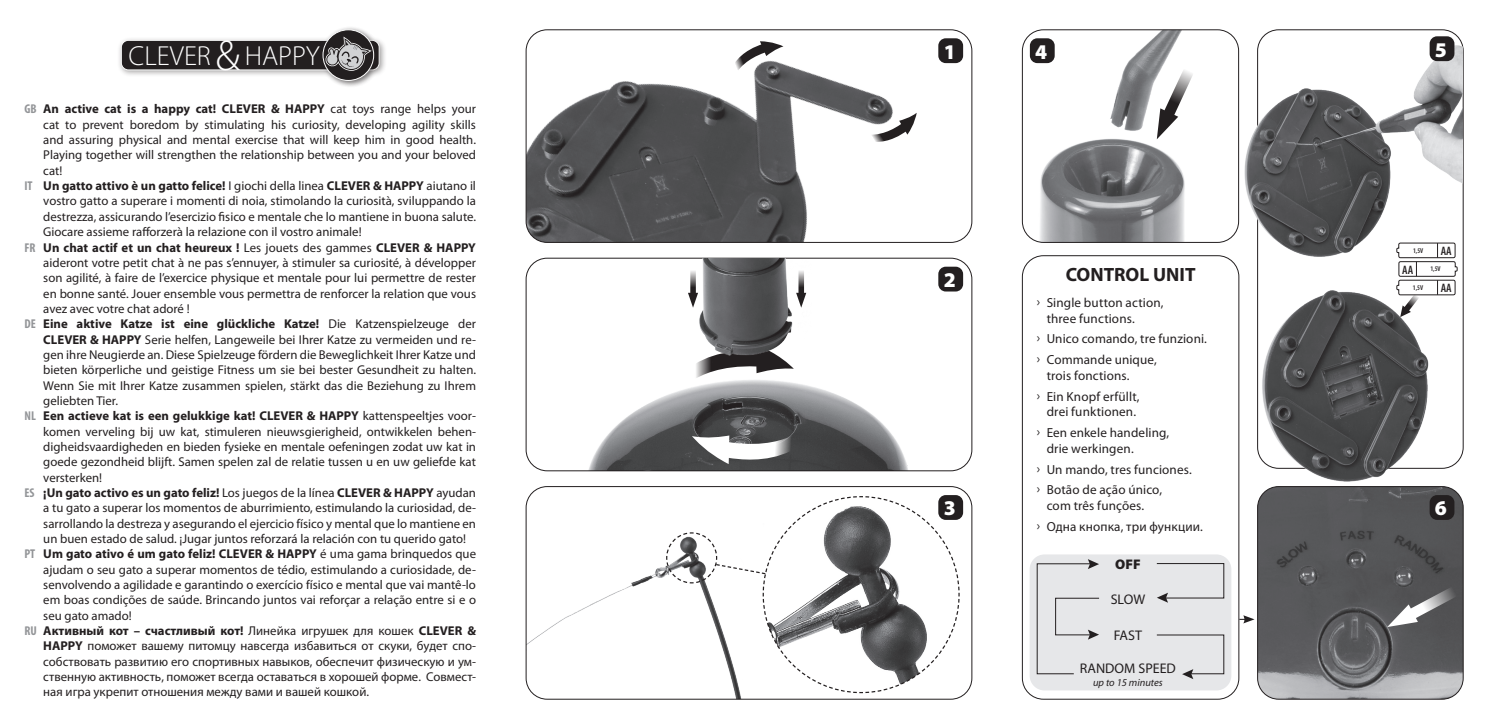
<style>
.page{position:relative;width:1489px;height:728px;background:#fff}
.page>*{position:absolute;margin:0;border:0;box-sizing:border-box;transform-origin:0 0}
.t1{font:300 27.65px "Myriad Pro";color:#fff}
.t2{font:900 21px "Myriad Pro";color:#fff}
.t3{font:700 19.25px "Myriad Pro";color:#231f20}
.t4{font:14px "Myriad Pro";color:#231f20}
.t5{font:900 14px "Myriad Pro";color:#231f20}
.t6{font:13.12px/20.7px "Myriad Pro";letter-spacing:.01em;color:#231f20}
.t7{font:12.78px "Myriad Pro";color:#231f20}
.t8{font:700 12.78px "Myriad Pro";color:#231f20}
.t9{font:600 condensed 12.25px "Myriad Pro";color:#231f20}
.t10{font:italic 10.5px "Myriad Pro";color:#231f20}
.t11{font:600 condensed 7px "Myriad Pro";color:#231f20}
.s1{font-size:43.23px}
.s2{font-stretch:condensed;color:#939598}
.s3{font-weight:400}
.s4{font-weight:700}
</style>
<div class="page">
<div style="left:1022px;top:255px;width:217px;height:444px;border:1px solid #231f20;border-radius:21px"></div>
<img style="left:527px;top:31px;width:390px;height:210px">
<div style="left:525px;top:29px;width:447px;height:214px;border:1px solid #231f20;border-radius:21px"></div>
<img style="left:1022px;top:31px;width:216px;height:210px">
<div style="left:1022px;top:29px;width:217px;height:214px;border:1px solid #231f20;border-radius:21px"></div>
<img style="left:589px;top:380px;width:319px;height:89px">
<div style="left:525px;top:258px;width:447px;height:213px;border:1px solid #231f20;border-radius:21px"></div>
<img style="left:1257px;top:486px;width:206px;height:213px">
<div style="left:1257px;top:486px;width:206px;height:213px;border:1px solid #231f20;border-radius:21px"></div>
<img style="left:527px;top:567px;width:214px;height:132px">
<div style="left:525px;top:486px;width:447px;height:213px;border:1px solid #231f20;border-radius:21px"></div>
<div style="left:938px;top:38px;width:25px;height:25px;background:#231f20;border-radius:7px"></div>
<div style="left:1029px;top:38px;width:25px;height:25px;background:#231f20;border-radius:7px"></div>
<div style="left:938px;top:266px;width:25px;height:25px;background:#231f20;border-radius:7px"></div>
<div style="left:938px;top:495px;width:25px;height:24px;background:#231f20;border-radius:7px"></div>
<div style="left:1429px;top:495px;width:25px;height:24px;background:#231f20;border-radius:7px"></div>
<img style="left:1244px;top:36px;width:218px;height:225px">
<img style="left:1257px;top:282px;width:182px;height:207px">
<svg style="left:665px;top:495px;width:295px;height:198px"></svg>
<svg style="left:1387px;top:586px;width:70px;height:40px;background:#777779"></svg>
<svg style="left:1156px;top:68px;width:38px;height:71px"></svg>
<svg style="left:870px;top:113px;width:46px;height:29px"></svg>
<svg style="left:734px;top:41px;width:49px;height:31px"></svg>
<svg style="left:692px;top:435px;width:100px;height:29px"></svg>
<svg style="left:696px;top:369px;width:81px;height:9px"></svg>
<img style="left:678px;top:259px;width:133px;height:110px">
<div style="left:1429px;top:36px;width:25px;height:25px;background:#231f20;border-radius:7px"></div>
<svg style="left:1239px;top:615px;width:15px;height:8px"></svg>
<svg style="left:1396px;top:242px;width:61px;height:75px"></svg>
<div style="left:1029px;top:554px;width:202px;height:136px;background:#e6e7e9;border-radius:15px"></div>
<svg style="left:1156px;top:563px;width:68px;height:39px"></svg>
<svg style="left:1036px;top:559px;width:63px;height:115px"></svg>
<svg style="left:1156px;top:634px;width:68px;height:45px"></svg>
<div style="left:117px;top:26px;width:270px;height:62px;background:#231f20;opacity:.4"></div>
<div style="left:121px;top:40px;width:258px;height:30px;background:#231f20;border-radius:7px"></div>
<div style="left:121px;top:40px;width:258px;height:30px;border:1px solid #fff;border-radius:7px"></div>
<div style="left:319px;top:26px;width:62px;height:62px;background:#231f20;opacity:.4"></div>
<svg style="left:323px;top:30px;width:51px;height:50px"></svg>
<div style="left:322px;top:29px;width:52px;height:52px;border:1px solid #fff;border-radius:50%"></div>
<svg style="left:325px;top:37px;width:46px;height:40px"></svg>
<h1 class="t1" style="left:129px;top:39px;width:193px">CLEVER <span class="s1">&amp;</span> HAPPY</h1>
<p class="t8" style="left:24px;top:101px;width:453px"><span class="s2">GB</span> An active cat is a happy cat! CLEVER &amp; HAPPY <span class="s3">cat toys range helps your</span></p>
<p class="t7" style="left:43px;top:116px;width:434px">cat to prevent boredom by stimulating his curiosity, developing agility skills</p>
<p class="t7" style="left:43px;top:132px;width:434px">and assuring physical and mental exercise that will keep him in good health.</p>
<p class="t7" style="left:43px;top:147px;width:434px">Playing together will strengthen the relationship between you and your beloved</p>
<p class="t7" style="left:43px;top:162px;width:20px">cat!</p>
<p class="t8" style="left:24px;top:177px;width:453px"><span class="s2">IT</span> Un gatto attivo è un gatto felice! <span class="s3">I giochi della linea</span> CLEVER &amp; HAPPY <span class="s3">aiutano il</span></p>
<p class="t7" style="left:43px;top:193px;width:434px">vostro gatto a superare i momenti di noia, stimolando la curiosità, sviluppando la</p>
<p class="t7" style="left:43px;top:208px;width:434px">destrezza, assicurando l’esercizio fisico e mentale che lo mantiene in buona salute.</p>
<p class="t7" style="left:43px;top:224px;width:320px">Giocare assieme rafforzerà la relazione con il vostro animale!</p>
<p class="t8" style="left:24px;top:239px;width:453px"><span class="s2">FR</span> Un chat actif et un chat heureux ! <span class="s3">Les jouets des gammes</span> CLEVER &amp; HAPPY</p>
<p class="t7" style="left:43px;top:254px;width:434px">aideront votre petit chat à ne pas s’ennuyer, à stimuler sa curiosité, à développer</p>
<p class="t7" style="left:43px;top:270px;width:434px">son agilité, à faire de l’exercice physique et mentale pour lui permettre de rester</p>
<p class="t7" style="left:43px;top:285px;width:434px">en bonne santé. Jouer ensemble vous permettra de renforcer la relation que vous</p>
<p class="t7" style="left:43px;top:300px;width:148px">avez avec votre chat adoré !</p>
<p class="t8" style="left:24px;top:315px;width:453px"><span class="s2">DE</span> Eine aktive Katze ist eine glückliche Katze! <span class="s3">Die Katzenspielzeuge der</span></p>
<p class="t7" style="left:43px;top:331px;width:434px"><span class="s4">CLEVER &amp; HAPPY</span> Serie helfen, Langeweile bei Ihrer Katze zu vermeiden und re-</p>
<p class="t7" style="left:43px;top:346px;width:434px">gen ihre Neugierde an. Diese Spielzeuge fördern die Beweglichkeit Ihrer Katze und</p>
<p class="t7" style="left:43px;top:362px;width:434px">bieten körperliche und geistige Fitness um sie bei bester Gesundheit zu halten.</p>
<p class="t7" style="left:43px;top:377px;width:434px">Wenn Sie mit Ihrer Katze zusammen spielen, stärkt das die Beziehung zu Ihrem</p>
<p class="t7" style="left:43px;top:392px;width:76px">geliebten Tier.</p>
<p class="t8" style="left:24px;top:407px;width:453px"><span class="s2">NL</span> Een actieve kat is een gelukkige kat! CLEVER &amp; HAPPY <span class="s3">kattenspeeltjes voor-</span></p>
<p class="t7" style="left:43px;top:423px;width:434px">komen verveling bij uw kat, stimuleren nieuwsgierigheid, ontwikkelen behen-</p>
<p class="t7" style="left:43px;top:438px;width:434px">digheidsvaardigheden en bieden fysieke en mentale oefeningen zodat uw kat in</p>
<p class="t7" style="left:43px;top:454px;width:434px">goede gezondheid blijft. Samen spelen zal de relatie tussen u en uw geliefde kat</p>
<p class="t7" style="left:43px;top:469px;width:60px">versterken!</p>
<p class="t8" style="left:24px;top:484px;width:453px"><span class="s2">ES</span> ¡Un gato activo es un gato feliz! <span class="s3">Los juegos de la línea</span> CLEVER &amp; HAPPY <span class="s3">ayudan</span></p>
<p class="t7" style="left:43px;top:500px;width:434px">a tu gato a superar los momentos de aburrimiento, estimulando la curiosidad, de-</p>
<p class="t7" style="left:43px;top:515px;width:434px">sarrollando la destreza y asegurando el ejercicio físico y mental que lo mantiene en</p>
<p class="t7" style="left:43px;top:530px;width:424px">un buen estado de salud. ¡Jugar juntos reforzará la relación con tu querido gato!</p>
<p class="t8" style="left:24px;top:545px;width:453px"><span class="s2">PT</span> Um gato ativo é um gato feliz! CLEVER &amp; HAPPY <span class="s3">é uma gama brinquedos que</span></p>
<p class="t7" style="left:43px;top:561px;width:434px">ajudam o seu gato a superar momentos de tédio, estimulando a curiosidade, de-</p>
<p class="t7" style="left:43px;top:576px;width:434px">senvolvendo a agilidade e garantindo o exercício físico e mental que vai mantê-lo</p>
<p class="t7" style="left:43px;top:592px;width:434px">em boas condições de saúde. Brincando juntos vai reforçar a relação entre si e o</p>
<p class="t7" style="left:43px;top:607px;width:90px">seu gato amado!</p>
<p class="t8" style="left:24px;top:622px;width:453px"><span class="s2">RU</span> Активный кот – счастливый кот! <span class="s3">Линейка игрушек для кошек</span> CLEVER &amp;</p>
<p class="t7" style="left:43px;top:638px;width:434px"><span class="s4">HAPPY</span> поможет вашему питомцу навсегда избавиться от скуки, будет спо-</p>
<p class="t7" style="left:43px;top:653px;width:434px">собствовать развитию его спортивных навыков, обеспечит физическую и ум-</p>
<p class="t7" style="left:43px;top:668px;width:434px">ственную активность, поможет всегда оставаться в хорошей форме. Совмест-</p>
<p class="t7" style="left:43px;top:684px;width:327px">ная игра укрепит отношения между вами и вашей кошкой.</p>
<h2 class="t2" style="left:943px;top:37px;width:14px">1</h2>
<h2 class="t2" style="left:1035px;top:37px;width:14px">4</h2>
<h2 class="t2" style="left:943px;top:266px;width:14px">2</h2>
<h3 class="t3" style="left:1065px;top:262px;width:131px">CONTROL UNIT</h3>
<h2 class="t2" style="left:1434px;top:35px;width:14px">5</h2>
<p class="t11" style="left:1412px;top:246px;width:12px">1,5V</p>
<p class="t9" style="left:1440px;top:243px;width:12px">AA</p>
<p class="t11" style="left:1430px;top:265px;width:12px">1,5V</p>
<p class="t11" style="left:1412px;top:283px;width:12px">1,5V</p>
<p class="t9" style="left:1402px;top:262px;width:12px">AA</p>
<p class="t9" style="left:1440px;top:280px;width:12px">AA</p>
<p class="t6" style="left:1046px;top:294px;width:118px;line-height:15.8px;text-indent:-10px">› Single button action, three functions.</p>
<p class="t6" style="left:1037px;top:328px;width:171px">› Unico comando, tre funzioni. › Commande unique,</p>
<p class="t6" style="left:1037px;top:365px;width:104px;text-align:center">trois fonctions.<br>› Ein Knopf erfüllt,</p>
<p class="t6" style="left:1037px;top:401px;width:134px;text-indent:10px">drei funktionen.<br>› Een enkele handeling,</p>
<p class="t6" style="left:1037px;top:438px;width:156px;text-indent:10px">drie werkingen.<br>› Un mando, tres funciones. › Botão de ação único,</p>
<p class="t6" style="left:1037px;top:495px;width:167px;text-indent:10px">com três funções.<br>› Одна кнопка, три функции.</p>
<h2 class="t2" style="left:943px;top:494px;width:14px">3</h2>
<h2 class="t2" style="left:1434px;top:494px;width:14px">6</h2>
<p class="t5" style="left:1115px;top:555px;width:27px">OFF</p>
<p class="t4" style="left:1110px;top:590px;width:36px">SLOW</p>
<p class="t4" style="left:1113px;top:626px;width:30px">FAST</p>
<p class="t4" style="left:1079px;top:659px;width:98px">RANDOM SPEED</p>
<p class="t10" style="left:1093px;top:675px;width:71px">up to 15 minutes</p>
</div>
